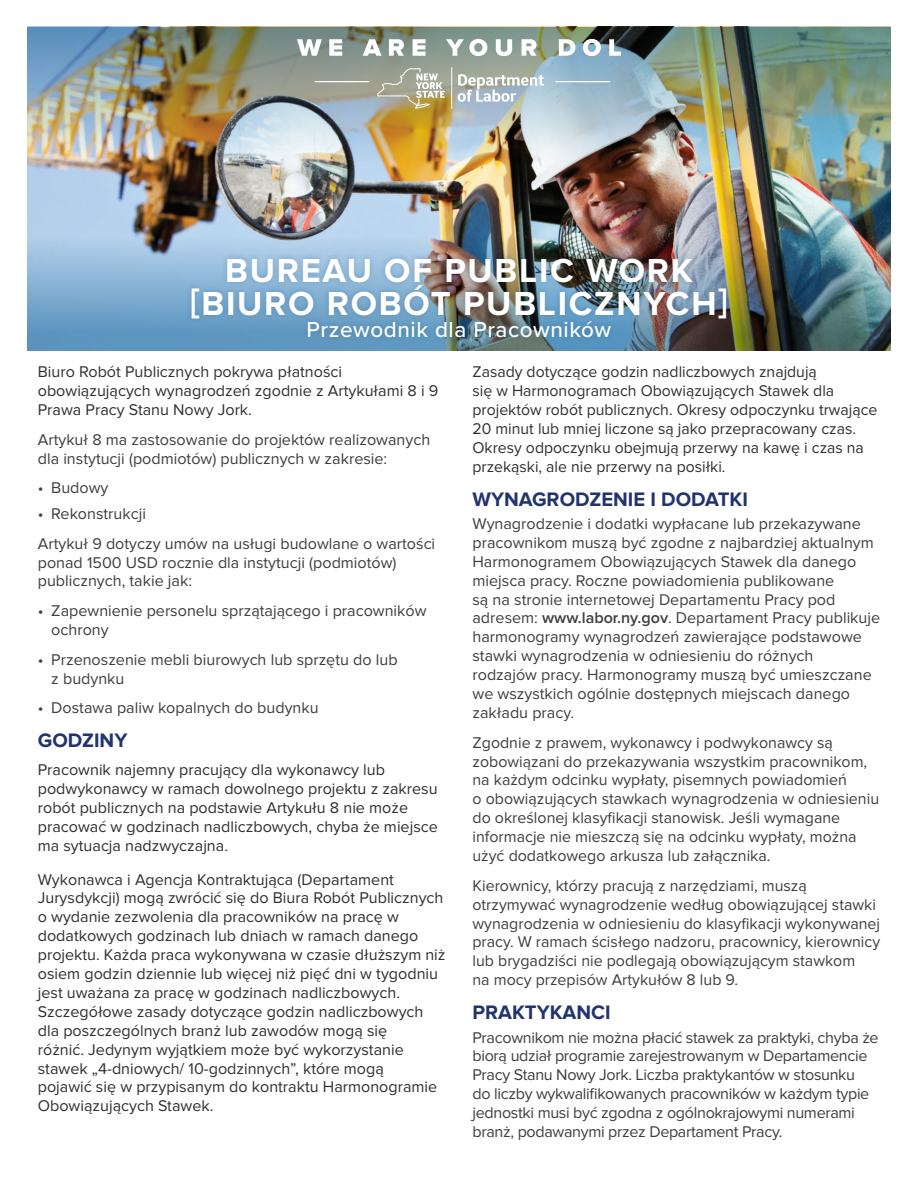
<style>
.page{position:relative;width:918px;height:1188px;background:#fff}
.page>*{position:absolute;margin:0;border:0;box-sizing:border-box;transform-origin:0 0}
.t1{font:700 34.5px/33px "Proxima Nova";letter-spacing:.05em;color:#fff;text-align:center}
.t2{font:500 22.5px "Proxima Nova";letter-spacing:.025em;color:#fff}
.t3{font:700 20.25px "Proxima Nova";color:#22346f}
.t4{font:16.2px/18.9px "Proxima Nova";color:#3e3e3f}
.t5{font:16.2px/18.9px "Proxima Nova";color:#312f30}
.t6{font:16.2px/18.9px "Proxima Nova";letter-spacing:-.02em;color:#3e3e3f}
.s1{font-weight:600}
</style>
<div class="page">
<img style="left:27px;top:162px;width:864px;height:73px">
<img style="left:27px;top:27px;width:864px;height:135px">
<img style="left:27px;top:235px;width:864px;height:116px">
<div style="left:186px;top:252px;width:546px;height:91px;background:#002953;opacity:.2"></div>
<hr style="left:555px;top:81px;width:55px;height:1px;background:#fff">
<hr style="left:314px;top:81px;width:56px;height:1px;background:#fff">
<svg style="left:297px;top:39px;width:25px;height:17px"></svg>
<svg style="left:329px;top:39px;width:13px;height:17px"></svg>
<svg style="left:363px;top:39px;width:19px;height:17px"></svg>
<svg style="left:389px;top:39px;width:15px;height:17px"></svg>
<svg style="left:413px;top:39px;width:13px;height:17px"></svg>
<svg style="left:446px;top:39px;width:41px;height:17px"></svg>
<svg style="left:496px;top:39px;width:16px;height:17px"></svg>
<svg style="left:522px;top:39px;width:15px;height:17px"></svg>
<svg style="left:559px;top:39px;width:16px;height:17px"></svg>
<svg style="left:583px;top:39px;width:18px;height:17px"></svg>
<svg style="left:609px;top:39px;width:12px;height:17px"></svg>
<svg style="left:458px;top:74px;width:86px;height:28px"></svg>
<hr style="left:451px;top:67px;width:1px;height:42px;background:#fff">
<svg style="left:377px;top:68px;width:68px;height:41px;background:#b1af97"></svg>
<h1 class="t1" style="left:190px;top:255px;width:539px">BUREAU OF PUBLIC WORK [BIURO ROBÓT PUBLICZNYCH]</h1>
<h2 class="t2" style="left:307px;top:313px;width:306px">Przewodnik dla Pracowników</h2>
<p class="t5" style="left:38px;top:363px;width:402px">Biuro Robót Publicznych pokrywa płatności obowiązujących wynagrodzeń zgodnie z Artykułami 8 i 9<br>Prawa Pracy Stanu Nowy Jork.</p>
<p class="t4" style="left:38px;top:430px;width:394px">Artykuł 8 ma zastosowanie do projektów realizowanych dla instytucji (podmiotów) publicznych w zakresie:</p>
<p class="t4" style="left:38px;top:479px;width:72px">• Budowy</p>
<p class="t4" style="left:38px;top:499px;width:399px;line-height:29.7px">• Rekonstrukcji<br>Artykuł 9 dotyczy umów na usługi budowlane o wartości</p>
<p class="t4" style="left:38px;top:553px;width:360px">ponad 1500 USD rocznie dla instytucji (podmiotów) publicznych, takie jak:</p>
<p class="t4" style="left:51px;top:602px;width:377px;text-indent:-13px">• Zapewnienie personelu sprzątającego i pracowników ochrony</p>
<p class="t4" style="left:51px;top:650px;width:348px;text-indent:-13px">• Przenoszenie mebli biurowych lub sprzętu do lub z budynku</p>
<p class="t4" style="left:38px;top:699px;width:282px">• Dostawa paliw kopalnych do budynku</p>
<p class="t3" style="left:38px;top:729px;width:91px">GODZINY</p>
<p class="t5" style="left:38px;top:760px;width:402px">Pracownik najemny pracujący dla wykonawcy lub podwykonawcy w ramach dowolnego projektu z zakresu robót publicznych na podstawie Artykułu 8 nie może pracować w godzinach nadliczbowych, chyba że miejsce ma sytuacja nadzwyczajna.</p>
<p class="t5" style="left:38px;top:870px;width:409px">Wykonawca i Agencja Kontraktująca (Departament Jurysdykcji) mogą zwrócić się do Biura Robót Publicznych o wydanie zezwolenia dla pracowników na pracę w dodatkowych godzinach lub dniach w ramach danego projektu. Każda praca wykonywana w czasie dłuższym niż osiem godzin dziennie lub więcej niż pięć dni w tygodniu jest uważana za pracę w godzinach nadliczbowych.<br>Szczegółowe zasady dotyczące godzin nadliczbowych dla poszczególnych branż lub zawodów mogą się<br>różnić. Jedynym wyjątkiem może być wykorzystanie stawek „4-dniowych/ 10-godzinnych”, które mogą<br>pojawić się w przypisanym do kontraktu Harmonogramie Obowiązujących Stawek.</p>
<p class="t5" style="left:472px;top:363px;width:406px">Zasady dotyczące godzin nadliczbowych znajdują<br>się w Harmonogramach Obowiązujących Stawek dla projektów robót publicznych. Okresy odpoczynku trwające 20 minut lub mniej liczone są jako przepracowany czas.<br>Okresy odpoczynku obejmują przerwy na kawę i czas na przekąski, ale nie przerwy na posiłki.</p>
<p class="t3" style="left:472px;top:487px;width:277px">WYNAGRODZENIE I DODATKI</p>
<p class="t4" style="left:472px;top:514px;width:409px">Wynagrodzenie i dodatki wypłacane lub przekazywane pracownikom muszą być zgodne z najbardziej aktualnym Harmonogramem Obowiązujących Stawek dla danego miejsca pracy. Roczne powiadomienia publikowane<br>są na stronie internetowej Departamentu Pracy pod adresem: <span class="s1">www.labor.ny.gov</span>. Departament Pracy publikuje harmonogramy wynagrodzeń zawierające podstawowe stawki wynagrodzenia w odniesieniu do różnych rodzajów pracy. Harmonogramy muszą być umieszczane we wszystkich ogólnie dostępnych miejscach danego zakładu pracy.</p>
<p class="t4" style="left:472px;top:733px;width:408px">Zgodnie z prawem, wykonawcy i podwykonawcy są zobowiązani do przekazywania wszystkim pracownikom, na każdym odcinku wypłaty, pisemnych powiadomień<br>o obowiązujących stawkach wynagrodzenia w odniesieniu do określonej klasyfikacji stanowisk. Jeśli wymagane informacje nie mieszczą się na odcinku wypłaty, można użyć dodatkowego arkusza lub załącznika.</p>
<p class="t4" style="left:472px;top:876px;width:409px">Kierownicy, którzy pracują z narzędziami, muszą otrzymywać wynagrodzenie według obowiązującej stawki wynagrodzenia w odniesieniu do klasyfikacji wykonywanej pracy. W ramach ścisłego nadzoru, pracownicy, kierownicy lub brygadziści nie podlegają obowiązującym stawkom<br>na mocy przepisów Artykułów 8 lub 9.</p>
<p class="t3" style="left:472px;top:1001px;width:140px">PRAKTYKANCI</p>
<p class="t6" style="left:472px;top:1028px;width:408px">Pracownikom nie można płacić stawek za praktyki, chyba że biorą udział programie zarejestrowanym w Departamencie Pracy Stanu Nowy Jork. Liczba praktykantów w stosunku<br>do liczby wykwalifikowanych pracowników w każdym typie jednostki musi być zgodna z ogólnokrajowymi numerami branż, podawanymi przez Departament Pracy.</p>
</div>
